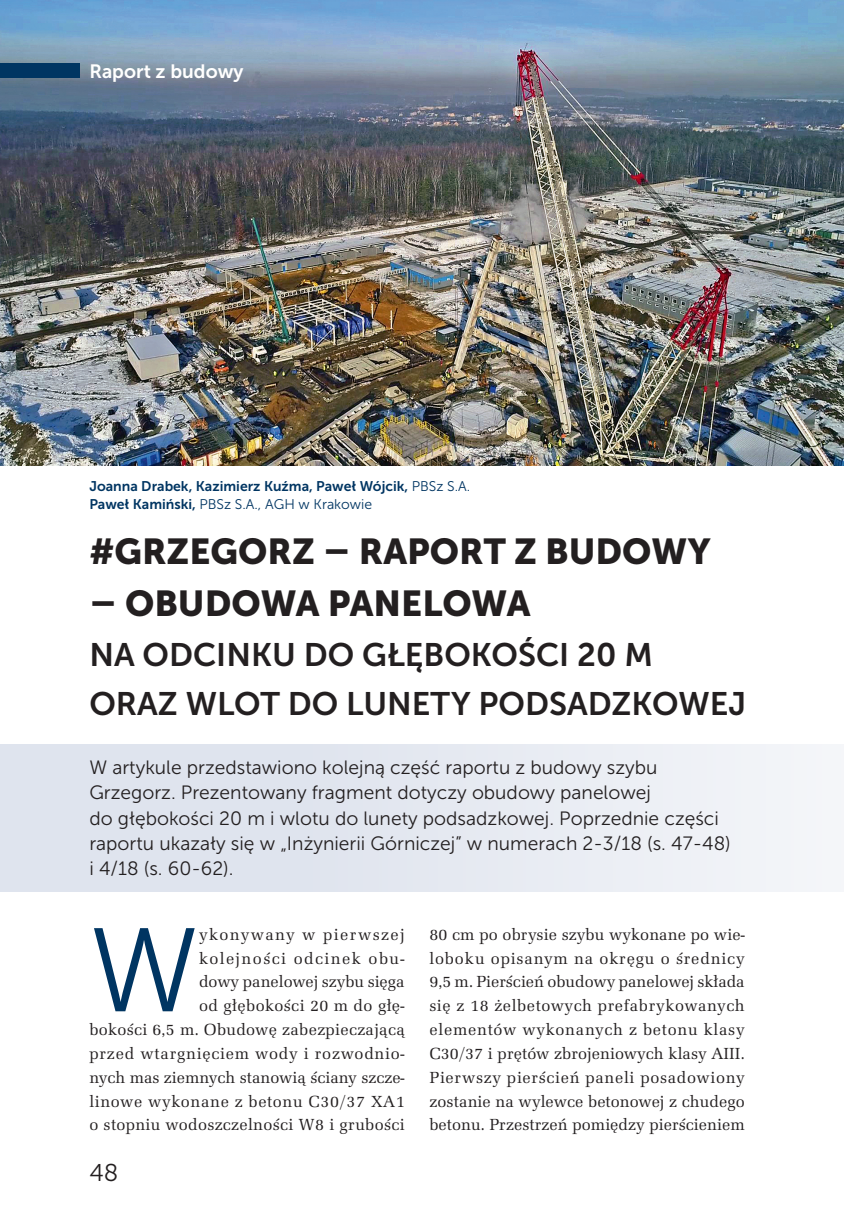
<style>
.page{position:relative;width:844px;height:1231px;background:#fff}
.page>*{position:absolute;margin:0;border:0;box-sizing:border-box;transform-origin:0 0}
.t1{font:118.3px "Museo Sans 300";color:#003562}
.t2{font:35.88px "Museo Sans 900";color:#231f20}
.t3{font:32.38px/49px "Museo Sans 700";color:#231f20}
.t4{font:24.15px "Museo Sans 300";color:#231f20}
.t5{font:19.25px/25.4px "Museo Sans 300";color:#231f20}
.t6{font:19.25px "Museo Sans 700";color:#fff}
.t7{font:16.62px/23.8px "URW Latino TCE";letter-spacing:.02em;color:#231f20;text-align:right}
.t8{font:14px "Museo Sans 700";color:#003562}
.t9{font:14px "Museo Sans 300";color:#003562}
.s1{font-family:"Museo Sans 300"}
.s2{font-family:"Museo Sans 700"}
</style>
<div class="page">
<img style="left:0;top:0;width:843px;height:465px">
<div style="left:0;top:744px;width:843px;height:148px;background:#dfe4ee"></div>
<div style="left:0;top:63px;width:79px;height:15px;background:#003562"></div>
<p class="t6" style="left:89px;top:61px;width:156px">Raport z budowy</p>
<p class="t8" style="left:89px;top:478px;width:382px">Joanna Drabek, Kazimierz Kuźma, Paweł Wójcik, <span class="s1">PBSz S.A.</span></p>
<p class="t9" style="left:89px;top:496px;width:284px"><span class="s2">Paweł Kamiński,</span> PBSz S.A., AGH w Krakowie</p>
<h2 class="t2" style="left:89px;top:531px;width:622px">#GRZEGORZ – RAPORT Z BUDOWY</h2>
<h2 class="t2" style="left:89px;top:583px;width:442px">– OBUDOWA PANELOWA</h2>
<h3 class="t3" style="left:89px;top:629px;width:649px">na odcinku do głębokości 20 m oraz wlot do lunety podsadzkowej</h3>
<p class="t5" style="left:89px;top:754px;width:642px">W artykule przedstawiono kolejną część raportu z budowy szybu Grzegorz. Prezentowany fragment dotyczy obudowy panelowej<br>do głębokości 20 m i wlotu do lunety podsadzkowej. Poprzednie części raportu ukazały się w „Inżynierii Górniczej” w numerach 2-3/18 (s. 47-48) i 4/18 (s. 60-62).</p>
<p class="t7" style="left:89px;top:922px;width:317px">ykonywany w pierwszej<br>kolejności odcinek obu-<br>dowy panelowej szybu sięga<br>od głębokości 20 m do głę-<br>bokości 6,5 m. Obudowę zabezpieczającą przed wtargnięciem wody i rozwodnio&shy;nych mas ziemnych stanowią ściany szcze&shy;linowe wykonane z betonu C30/37 XA1 o stopniu wodoszczelności W8 i grubości</p>
<h1 class="t1" style="left:89px;top:906px;width:111px">W</h1>
<h3 class="t4" style="left:89px;top:1159px;width:31px">48</h3>
<p class="t7" style="left:429px;top:922px;width:317px;text-align:justify">80 cm po obrysie szybu wykonane po wie&shy;loboku opisanym na okręgu o średnicy 9,5 m. Pierścień obudowy panelowej składa się z 18 żelbetowych prefabrykowanych elementów wykonanych z betonu klasy C30/37 i prętów zbrojeniowych klasy AIII.<br>Pierwszy pierścień paneli posadowiony zostanie na wylewce betonowej z chudego betonu. Przestrzeń pomiędzy pierścieniem</p>
</div>
